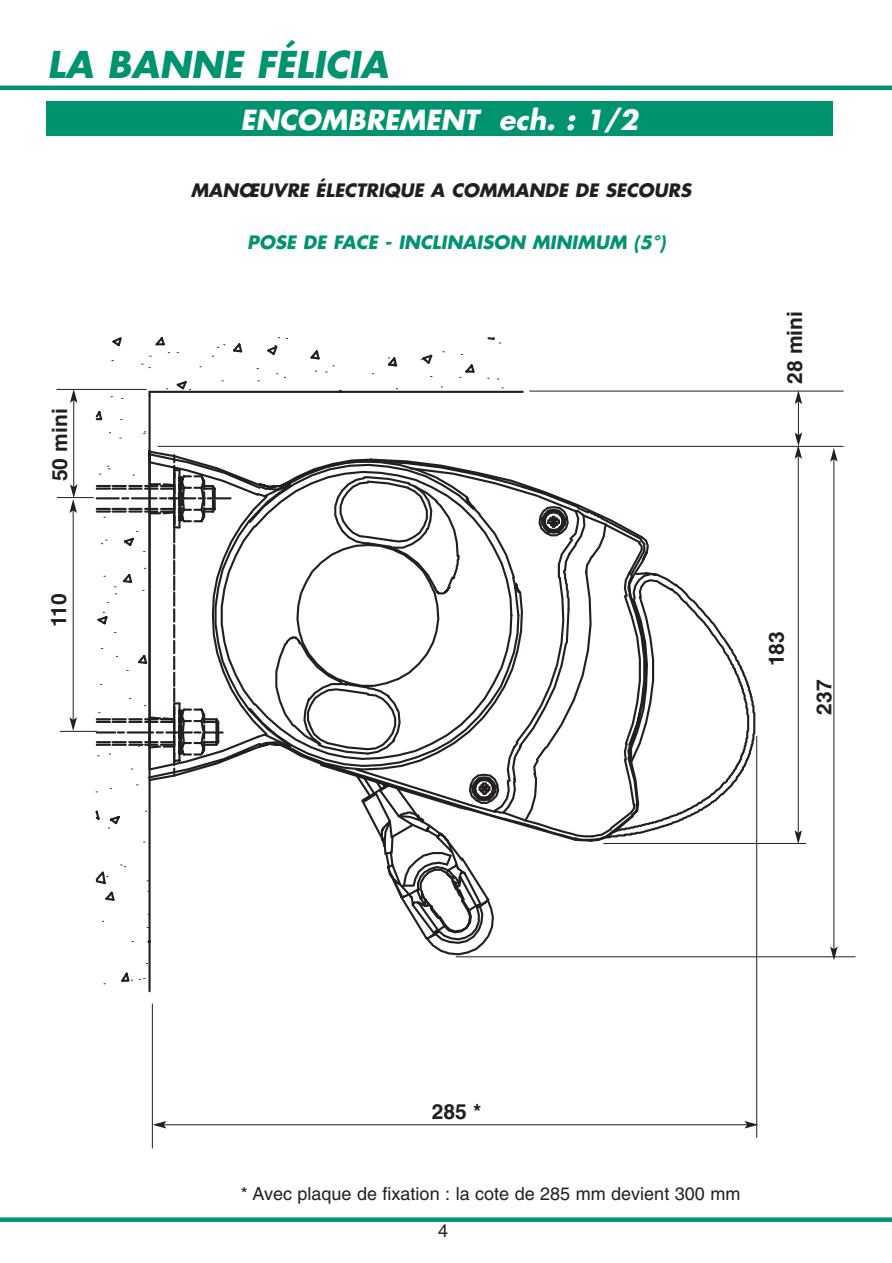
<style>
.page{position:relative;width:892px;height:1263px;background:#fff}
.page>*{position:absolute;margin:0;border:0;box-sizing:border-box;transform-origin:0 0}
.t1{font:italic 700 36px "Futura";color:#009370}
.t2{font:italic 700 27px "Futura";color:#fff}
.t3{font:700 21px "Helvetica";color:#231f20}
.t4{font:18px "Helvetica";color:#231f20}
.t5{font:italic 700 18px "Futura";color:#231f20}
.t6{font:italic 700 18px "Futura";color:#009370}
</style>
<div class="page">
<hr style="left:0;top:86px;width:892px;height:4px;background:#009370">
<svg style="left:0;top:1217px;width:891px;height:4px;background:#1a9e7e"></svg>
<div style="left:46px;top:102px;width:786px;height:34px;background:#009370"></div>
<svg style="left:94px;top:337px;width:402px;height:656px"></svg>
<svg style="left:217px;top:344px;width:8px;height:4px"></svg>
<svg style="left:271px;top:337px;width:163px;height:57px"></svg>
<svg style="left:141px;top:364px;width:10px;height:4px"></svg>
<svg style="left:139px;top:978px;width:6px;height:2px"></svg>
<hr style="left:149px;top:391px;width:374px;height:2px;background:#231f20">
<svg style="left:95px;top:449px;width:616px;height:507px"></svg>
<svg style="left:406px;top:473px;width:352px;height:332px"></svg>
<hr style="left:158px;top:446px;width:685px;height:1px;background:#231f20">
<hr style="left:529px;top:390px;width:314px;height:1px;background:#231f20">
<hr style="left:603px;top:843px;width:203px;height:1px;background:#231f20">
<hr style="left:456px;top:956px;width:399px;height:1px;background:#231f20">
<hr style="left:797px;top:456px;width:1px;height:377px;background:#231f20">
<svg style="left:794px;top:830px;width:8px;height:13px"></svg>
<hr style="left:833px;top:459px;width:1px;height:490px;background:#231f20">
<svg style="left:830px;top:448px;width:7px;height:14px"></svg>
<svg style="left:830px;top:946px;width:7px;height:14px"></svg>
<hr style="left:164px;top:1124px;width:583px;height:1px;background:#231f20">
<svg style="left:744px;top:1121px;width:14px;height:7px"></svg>
<svg style="left:153px;top:1121px;width:13px;height:7px"></svg>
<hr style="left:756px;top:736px;width:1px;height:401px;background:#231f20">
<hr style="left:152px;top:1003px;width:1px;height:145px;background:#231f20">
<hr style="left:798px;top:401px;width:1px;height:34px;background:#231f20">
<svg style="left:794px;top:390px;width:8px;height:14px"></svg>
<svg style="left:794px;top:432px;width:8px;height:27px"></svg>
<hr style="left:60px;top:731px;width:37px;height:1px;background:#231f20">
<hr style="left:73px;top:510px;width:1px;height:210px;background:#231f20">
<svg style="left:69px;top:717px;width:8px;height:14px"></svg>
<hr style="left:57px;top:497px;width:37px;height:1px;background:#231f20">
<hr style="left:56px;top:389px;width:91px;height:1px;background:#231f20">
<hr style="left:73px;top:400px;width:1px;height:87px;background:#231f20">
<svg style="left:70px;top:389px;width:7px;height:14px"></svg>
<svg style="left:69px;top:484px;width:8px;height:29px"></svg>
<h1 class="t1" style="left:47px;top:48px;width:343px">LA BANNE FÉLICIA</h1>
<h2 class="t2" style="left:240px;top:107px;width:399px">ENCOMBREMENT ech. : 1/2</h2>
<p class="t5" style="left:191px;top:182px;width:502px">MANŒUVRE ÉLECTRIQUE A COMMANDE DE SECOURS</p>
<p class="t3" style="left:52px;top:481px;width:74px;rotate:-90deg">50 mini</p>
<p class="t3" style="left:51px;top:627px;width:35px;rotate:-90deg">110</p>
<p class="t6" style="left:247px;top:234px;width:420px">POSE DE FACE - INCLINAISON MINIMUM (5°)</p>
<p class="t3" style="left:787px;top:384px;width:74px;rotate:-90deg">28 mini</p>
<p class="t3" style="left:768px;top:666px;width:37px;rotate:-90deg">183</p>
<p class="t3" style="left:816px;top:714px;width:37px;rotate:-90deg">237</p>
<p class="t3" style="left:432px;top:1103px;width:51px">285 *</p>
<p class="t4" style="left:241px;top:1187px;width:501px">* Avec plaque de fixation : la cote de 285 mm devient 300 mm</p>
<p class="t4" style="left:438px;top:1224px;width:12px">4</p>
</div>
